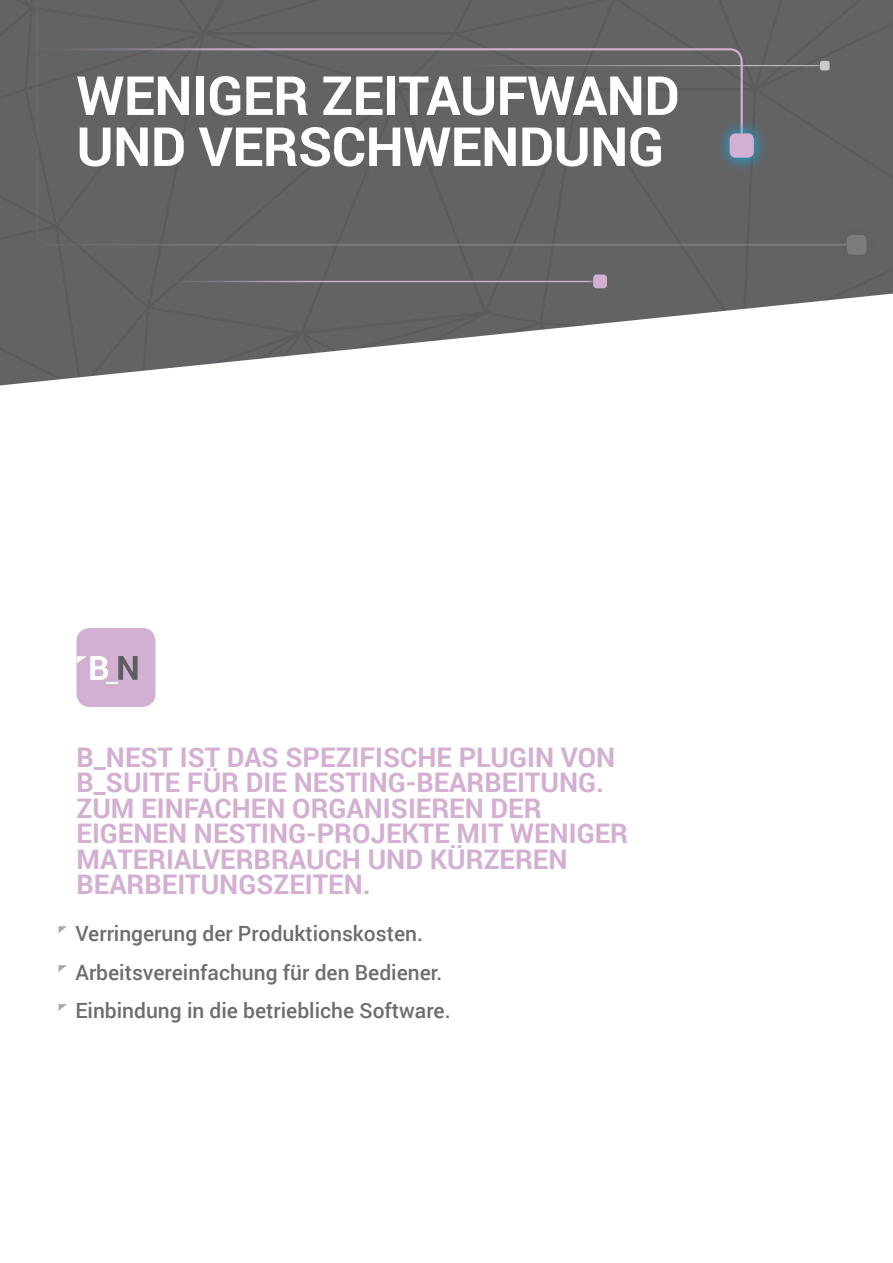
<style>
.page{position:relative;width:893px;height:1263px;background:#fff}
.page>*{position:absolute;margin:0;border:0;box-sizing:border-box;transform-origin:0 0}
.PAG_NERE_-_TITOLO{font:700 54px/51px "Roboto";letter-spacing:-.01em;color:#fff}
.PAG_NERE_-_INTRO_ver{font:700 27px/25.5px "Roboto";color:#d3afd2}
.PAG_NERE_-_TESTO{font:500 21px "Roboto";color:#6c6d70}
</style>
<div class="page">
<svg style="left:0;top:0;width:893px;height:386px"></svg>
<div style="left:0;top:47px;width:35px;height:88px;background:#636366"></div>
<hr style="left:0;top:65px;width:820px;height:1px;background:#c9cacc">
<hr style="left:145px;top:281px;width:448px;height:1px;background:#d3afd2">
<div style="left:586px;top:267px;width:28px;height:28px;background:#636366"></div>
<div style="left:593px;top:274px;width:14px;height:14px;background:#d3afd2;border-radius:3px"></div>
<div style="left:838px;top:226px;width:37px;height:38px;background:#626265"></div>
<div style="left:847px;top:235px;width:19px;height:20px;background:#7c7c7f;border-radius:5px"></div>
<div style="left:35px;top:0;width:813px;height:247px;background:#636366"></div>
<div style="left:77px;top:628px;width:78px;height:79px;background:#d2b0d2;border-radius:13px"></div>
<svg style="left:77px;top:656px;width:61px;height:28px"></svg>
<svg style="left:58px;top:926px;width:9px;height:7px"></svg>
<svg style="left:58px;top:965px;width:9px;height:7px"></svg>
<svg style="left:58px;top:1004px;width:9px;height:7px"></svg>
<p class="PAG_NERE_-_TITOLO" style="left:77px;top:68px;width:605px">WENIGER ZEITAUFWAND<br>UND VERSCHWENDUNG</p>
<p class="PAG_NERE_-_INTRO_ver" style="left:77px;top:743px;width:553px">B_NEST IST DAS SPEZIFISCHE PLUGIN VON B_SUITE FÜR DIE NESTING-BEARBEITUNG.<br>ZUM EINFACHEN ORGANISIEREN DER EIGENEN NESTING-PROJEKTE MIT WENIGER MATERIALVERBRAUCH UND KÜRZEREN BEARBEITUNGSZEITEN.</p>
<p class="PAG_NERE_-_TESTO" style="left:75px;top:918px;width:349px">Verringerung der Produktionskosten.</p>
<p class="PAG_NERE_-_TESTO" style="left:75px;top:957px;width:368px">Arbeitsvereinfachung für den Bediener.</p>
<p class="PAG_NERE_-_TESTO" style="left:75px;top:996px;width:377px">Einbindung in die betriebliche Software.</p>
</div>
